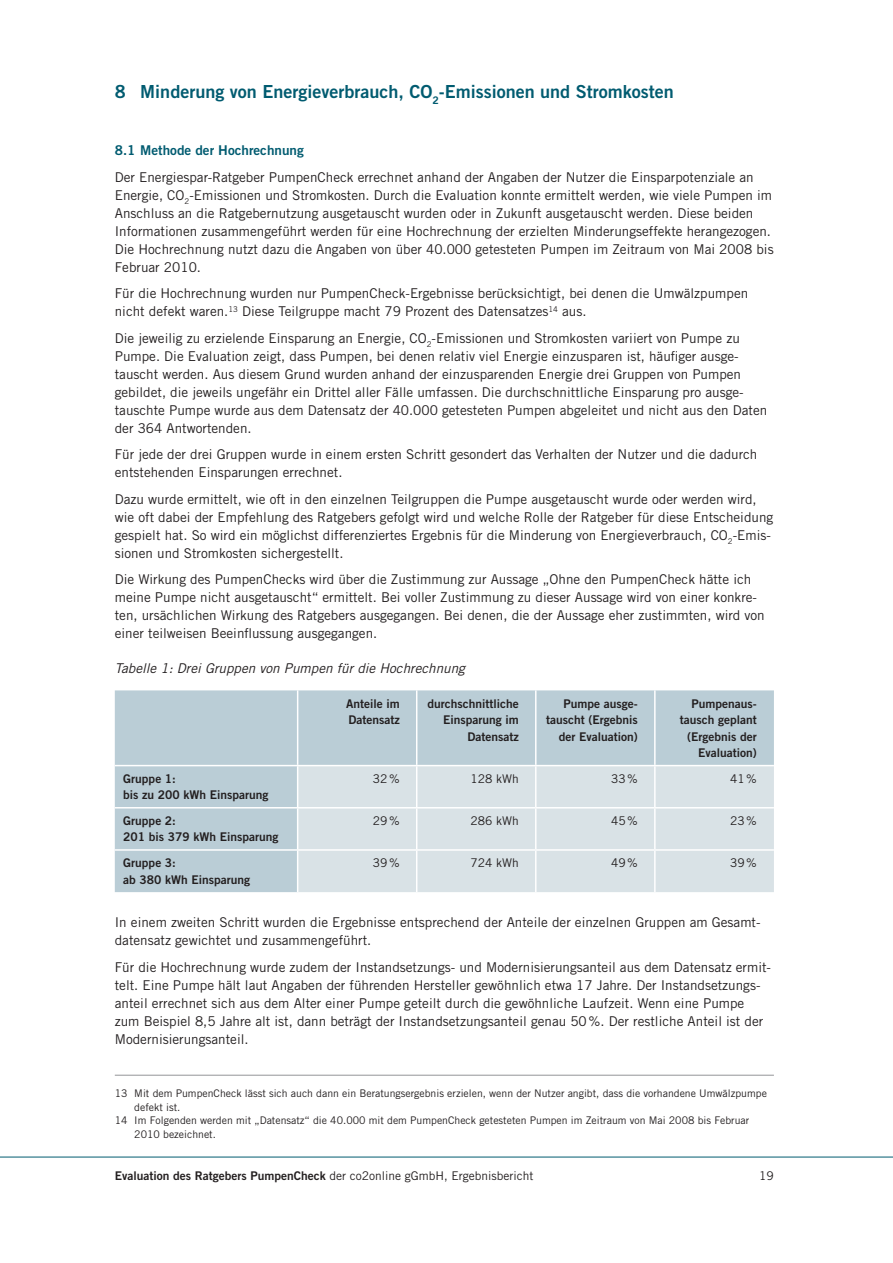
<style>
.page{position:relative;width:893px;height:1263px;background:#fff}
.page>*{position:absolute;margin:0;border:0;box-sizing:border-box;transform-origin:0 0}
.t1{font:18px "Trade Gothic LT Std Bd 2";color:#005b70}
.t2{font:13.5px/18px "Trade Gothic LT Std";color:#231f20}
.t3{font:italic 13.5px "Trade Gothic LT Std";color:#231f20}
.t4{font:13.5px "Trade Gothic LT Std Bd 2";color:#005b70}
.t5{font:12px/16.5px "Trade Gothic LT Std Bd 2";color:#231f20}
.t6{font:12px "Trade Gothic LT Std";color:#231f20}
.t7{font:10.5px "Trade Gothic LT Std";color:#231f20}
.s1{font-family:"Trade Gothic LT Std"}
</style>
<div class="page">
<hr style="left:0;top:1157px;width:893px;height:1px;background:#005c70">
<div style="left:115px;top:690px;width:659px;height:202px;background:#bacdd6"></div>
<div style="left:298px;top:766px;width:476px;height:126px;background:#d9e2e6"></div>
<hr style="left:416px;top:690px;width:1px;height:75px;background:#fff">
<hr style="left:535px;top:690px;width:1px;height:75px;background:#fff">
<hr style="left:654px;top:690px;width:2px;height:75px;background:#fff">
<hr style="left:416px;top:766px;width:1px;height:41px;background:#fff">
<hr style="left:535px;top:766px;width:1px;height:41px;background:#fff">
<hr style="left:654px;top:766px;width:2px;height:41px;background:#fff">
<hr style="left:115px;top:807px;width:421px;height:1px;background:#fff">
<hr style="left:416px;top:808px;width:1px;height:41px;background:#fff">
<hr style="left:536px;top:807px;width:119px;height:1px;background:#fff">
<hr style="left:535px;top:808px;width:1px;height:41px;background:#fff">
<hr style="left:655px;top:807px;width:119px;height:1px;background:#fff">
<hr style="left:654px;top:808px;width:2px;height:41px;background:#fff">
<hr style="left:115px;top:849px;width:421px;height:2px;background:#fff">
<hr style="left:416px;top:851px;width:1px;height:41px;background:#fff">
<hr style="left:536px;top:849px;width:119px;height:2px;background:#fff">
<hr style="left:535px;top:851px;width:1px;height:41px;background:#fff">
<hr style="left:655px;top:849px;width:119px;height:2px;background:#fff">
<hr style="left:654px;top:851px;width:2px;height:41px;background:#fff">
<hr style="left:115px;top:765px;width:659px;height:1px;background:#fff">
<hr style="left:297px;top:690px;width:1px;height:75px;background:#fff">
<hr style="left:297px;top:766px;width:1px;height:41px;background:#fff">
<hr style="left:297px;top:808px;width:1px;height:41px;background:#fff">
<hr style="left:297px;top:851px;width:1px;height:41px;background:#fff">
<hr style="left:115px;top:1075px;width:659px;height:1px;background:#939598">
<h1 class="t1" style="left:115px;top:85px;width:560px">8 Minderung von Energieverbrauch, CO<sub>2</sub>-Emissionen und Stromkosten</h1>
<p class="t4" style="left:115px;top:146px;width:191px">8.1 Methode der Hochrechnung</p>
<p class="t2" style="left:115px;top:170px;width:660px">Der Energiespar-Ratgeber PumpenCheck errechnet anhand der Angaben der Nutzer die Einsparpotenziale an Energie, CO<sub>2</sub>-Emissionen und Stromkosten. Durch die Evaluation konnte ermittelt werden, wie viele Pumpen im Anschluss an die Ratgebernutzung ausgetauscht wurden oder in Zukunft ausgetauscht werden. Diese beiden Informationen zusammengeführt werden für eine Hochrechnung der erzielten Minderungseffekte herangezogen.<br>Die Hochrechnung nutzt dazu die Angaben von über 40.000 getesteten Pumpen im Zeitraum von Mai 2008 bis Februar 2010.</p>
<p class="t2" style="left:115px;top:286px;width:635px">Für die Hochrechnung wurden nur PumpenCheck-Ergebnisse berücksichtigt, bei denen die Umwälzpumpen nicht defekt waren.<sup>13</sup> Diese Teilgruppe macht 79 Prozent des Datensatzes<sup>14</sup> aus.</p>
<p class="t2" style="left:115px;top:331px;width:654px">Die jeweilig zu erzielende Einsparung an Energie, CO<sub>2</sub>-Emissionen und Stromkosten variiert von Pumpe zu Pumpe. Die Evaluation zeigt, dass Pumpen, bei denen relativ viel Energie einzusparen ist, häufiger ausge&shy;tauscht werden. Aus diesem Grund wurden anhand der einzusparenden Energie drei Gruppen von Pumpen gebildet, die jeweils ungefähr ein Drittel aller Fälle umfassen. Die durchschnittliche Einsparung pro ausge&shy;tauschte Pumpe wurde aus dem Datensatz der 40.000 getesteten Pumpen abgeleitet und nicht aus den Daten der 364 Antwortenden.</p>
<p class="t2" style="left:115px;top:447px;width:644px">Für jede der drei Gruppen wurde in einem ersten Schritt gesondert das Verhalten der Nutzer und die dadurch entstehenden Einsparungen errechnet.</p>
<p class="t2" style="left:115px;top:492px;width:660px">Dazu wurde ermittelt, wie oft in den einzelnen Teilgruppen die Pumpe ausgetauscht wurde oder werden wird, wie oft dabei der Empfehlung des Ratgebers gefolgt wird und welche Rolle der Ratgeber für diese Entscheidung gespielt hat. So wird ein möglichst differenziertes Ergebnis für die Minderung von Energieverbrauch, CO<sub>2</sub>-Emis&shy;sionen und Stromkosten sichergestellt.</p>
<p class="t2" style="left:115px;top:572px;width:651px">Die Wirkung des PumpenChecks wird über die Zustimmung zur Aussage „Ohne den PumpenCheck hätte ich meine Pumpe nicht ausgetauscht“ ermittelt. Bei voller Zustimmung zu dieser Aussage wird von einer konkre&shy;ten, ursächlichen Wirkung des Ratgebers ausgegangen. Bei denen, die der Aussage eher zustimmten, wird von einer teilweisen Beeinflussung ausgegangen.</p>
<p class="t3" style="left:115px;top:664px;width:352px">Tabelle 1: Drei Gruppen von Pumpen für die Hochrechnung</p>
<p class="t5" style="left:346px;top:696px;width:55px">Anteile im<br>Datensatz</p>
<p class="t5" style="left:427px;top:696px;width:93px;text-align:right">durchschnittliche<br>Einsparung im<br>Datensatz</p>
<p class="t5" style="left:546px;top:696px;width:93px;text-align:right">Pumpe ausge&shy;tauscht (Ergebnis der Evaluation)</p>
<p class="t5" style="left:680px;top:696px;width:79px;text-align:right">Pumpenaus&shy;tausch geplant (Ergebnis der<br>Evaluation)</p>
<p class="t5" style="left:123px;top:772px;width:147px">Gruppe 1:<br>bis zu 200 kWh Einsparung</p>
<p class="t6" style="left:373px;top:774px;width:28px">32 %</p>
<p class="t6" style="left:470px;top:774px;width:50px">128 kWh</p>
<p class="t6" style="left:611px;top:774px;width:28px">33 %</p>
<p class="t6" style="left:730px;top:774px;width:28px">41 %</p>
<p class="t5" style="left:123px;top:814px;width:157px">Gruppe 2:<br>201 bis 379 kWh Einsparung</p>
<p class="t6" style="left:373px;top:816px;width:28px">29 %</p>
<p class="t6" style="left:470px;top:816px;width:50px">286 kWh</p>
<p class="t6" style="left:611px;top:816px;width:28px">45 %</p>
<p class="t6" style="left:730px;top:816px;width:28px">23 %</p>
<p class="t5" style="left:123px;top:856px;width:128px">Gruppe 3:<br>ab 380 kWh Einsparung</p>
<p class="t6" style="left:373px;top:858px;width:28px">39 %</p>
<p class="t6" style="left:470px;top:858px;width:50px">724 kWh</p>
<p class="t6" style="left:611px;top:858px;width:28px">49 %</p>
<p class="t6" style="left:730px;top:858px;width:28px">39 %</p>
<p class="t2" style="left:115px;top:915px;width:647px">In einem zweiten Schritt wurden die Ergebnisse entsprechend der Anteile der einzelnen Gruppen am Gesamt&shy;datensatz gewichtet und zusammengeführt.</p>
<p class="t2" style="left:115px;top:959px;width:658px">Für die Hochrechnung wurde zudem der Instandsetzungs- und Modernisierungsanteil aus dem Datensatz ermit&shy;telt. Eine Pumpe hält laut Angaben der führenden Hersteller gewöhnlich etwa 17 Jahre. Der Instandsetzungs&shy;anteil errechnet sich aus dem Alter einer Pumpe geteilt durch die gewöhnliche Laufzeit. Wenn eine Pumpe zum Beispiel 8,5 Jahre alt ist, dann beträgt der Instandsetzungsanteil genau 50 %. Der restliche Anteil ist der Modernisierungsanteil.</p>
<p class="t7" style="left:115px;top:1090px;width:654px">13 Mit dem PumpenCheck lässt sich auch dann ein Beratungsergebnis erzielen, wenn der Nutzer angibt, dass die vorhandene Umwälzpumpe</p>
<p class="t7" style="left:134px;top:1103px;width:48px">defekt ist.</p>
<p class="t7" style="left:115px;top:1117px;width:636px">14 Im Folgenden werden mit „Datensatz“ die 40.000 mit dem PumpenCheck getesteten Pumpen im Zeitraum von Mai 2008 bis Februar</p>
<p class="t7" style="left:134px;top:1130px;width:83px">2010 bezeichnet.</p>
<p class="t5" style="left:115px;top:1168px;width:420px">Evaluation des Ratgebers PumpenCheck <span class="s1">der co2online gGmbH, Ergebnisbericht</span></p>
<p class="t6" style="left:759px;top:1171px;width:16px">19</p>
</div>
